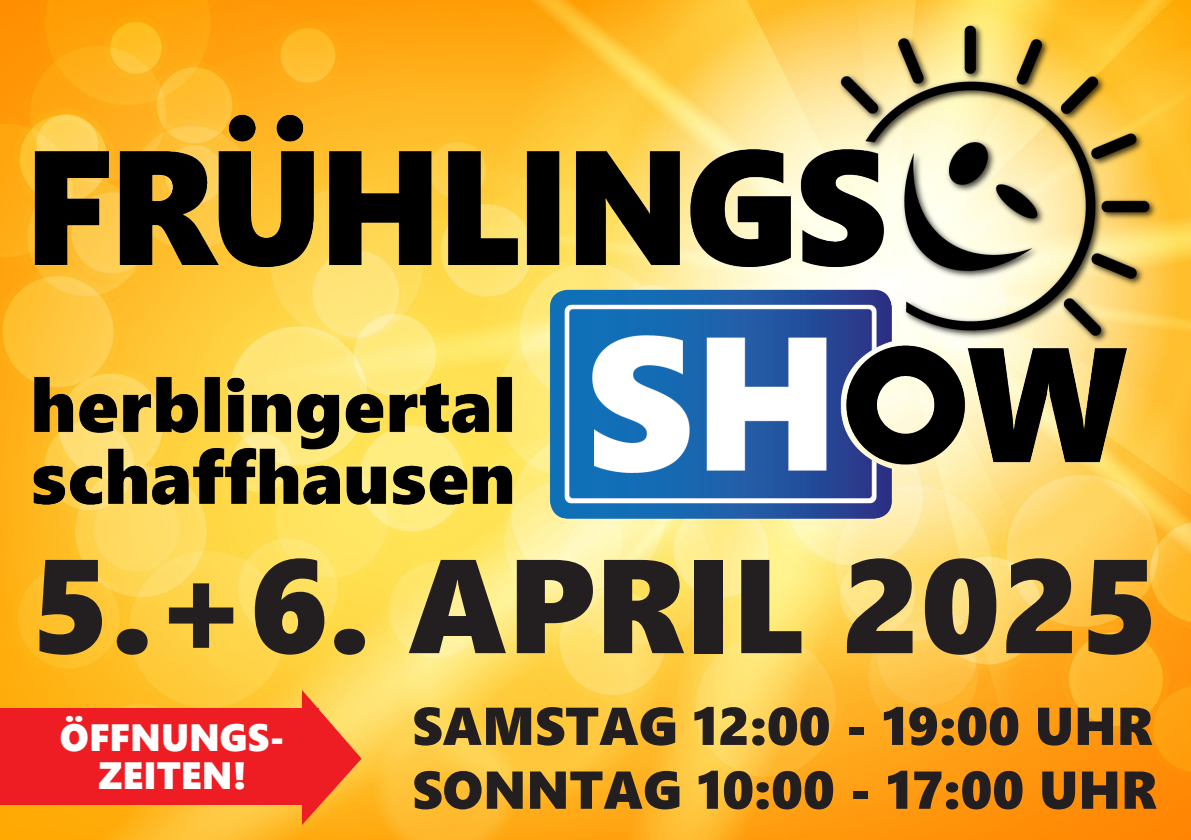
<style>
.page{position:relative;width:1191px;height:840px;background:#fff}
.page>*{position:absolute;margin:0;border:0;box-sizing:border-box;transform-origin:0 0}
.t1{font:133px "Segoe UI Black";color:#231f20}
.t2{font:53.2px/63.8px "Segoe UI Black";color:#231f20}
.t3{font:38px/38px "Segoe UI Black";color:#fff;text-align:center}
</style>
<div class="page">
<img style="left:0;top:0;width:1191px;height:839px">
<img style="left:31px;top:25px;width:1128px;height:493px">
<div style="left:0;top:707px;width:318px;height:97px;background:#ee1d23"></div>
<svg style="left:302px;top:689px;width:59px;height:135px"></svg>
<h1 class="t1" style="left:31px;top:509px;width:1130px">5.+6. APRIL 2025</h1>
<p class="t3" style="left:60px;top:716px;width:226px">ÖFFNUNGS-<br>ZEITEN!</p>
<p class="t2" style="left:412px;top:690px;width:746px">SAMSTAG 12:00 - 19:00 UHR<br>SONNTAG 10:00 - 17:00 UHR</p>
</div>
